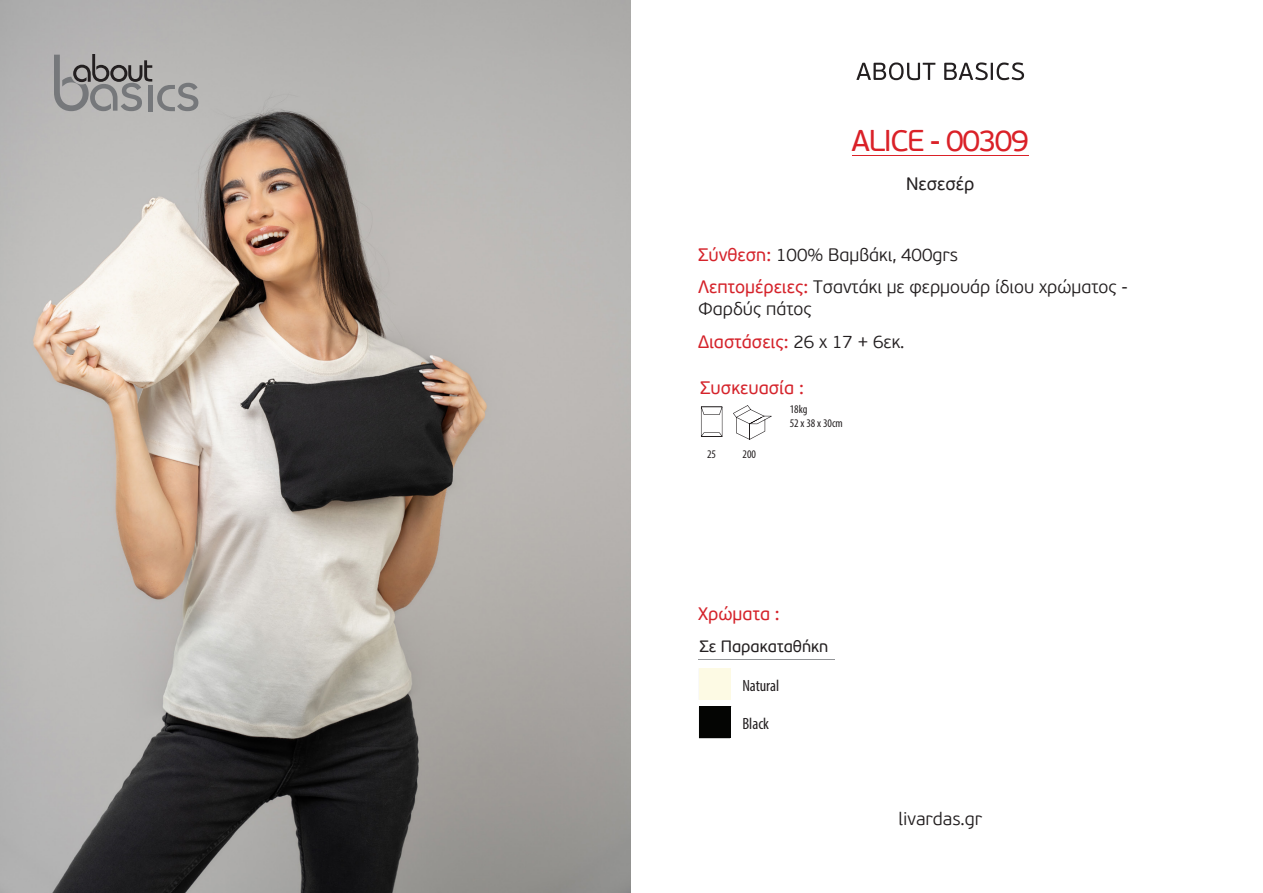
<style>
.page{position:relative;width:1263px;height:893px;background:#fff}
.page>*{position:absolute;margin:0;border:0;box-sizing:border-box;transform-origin:0 0}
.t1{font:30px "PF Beau Sans Pro";letter-spacing:-.045em;color:#da2128}
.t2{font:300 18px/31.5px "PF Beau Sans Pro";color:#231f20}
.t3{font:18px "PF Beau Sans Pro";color:#d5232b}
.t4{font:18px "PF Beau Sans Pro";color:#231f20}
.t5{font:16.35px "PF Beau Sans Pro";color:#231f20}
.t6{font:condensed 16.35px "Myriad Pro";letter-spacing:-.005em;color:#231f20}
.t7{font:condensed 11.7px/14.1px "Myriad Pro";color:#231f20}
.s1{font-weight:400;color:#d5232b}
</style>
<div class="page">
<img style="left:0;top:0;width:630px;height:893px">
<svg style="left:856px;top:62px;width:168px;height:18px"></svg>
<svg style="left:701px;top:407px;width:21px;height:30px"></svg>
<svg style="left:733px;top:405px;width:39px;height:35px"></svg>
<hr style="left:698px;top:659px;width:136px;height:1px;background:#939598">
<svg style="left:54px;top:54px;width:144px;height:57px"></svg>
<hr style="left:852px;top:155px;width:176px;height:1px;background:#da2128">
<svg style="left:699px;top:668px;width:31px;height:1px"></svg>
<svg style="left:730px;top:707px;width:1px;height:31px"></svg>
<div style="left:699px;top:707px;width:31px;height:31px;background:#040503"></div>
<div style="left:699px;top:669px;width:31px;height:31px;background:#fdfae4"></div>
<h1 class="t1" style="left:851px;top:124px;width:179px">ΑLICE - 00309</h1>
<p class="t4" style="left:906px;top:173px;width:70px">Νεσεσέρ</p>
<p class="t2" style="left:698px;top:240px;width:431px"><span class="s1">Σύνθεση:</span> 100% Βαµβάκι, 400grs<br><span class="s1">Λεπτοµέρειες:</span> Τσαντάκι µε φερµουάρ ίδιου χρώµατος -</p>
<p class="t2" style="left:698px;top:292px;width:208px;line-height:33.9px">Φαρδύς πάτος <span class="s1">∆ιαστάσεις:</span> 26 x 17 + 6εκ.</p>
<p class="t3" style="left:700px;top:377px;width:105px">Συσκευασία :</p>
<p class="t7" style="left:707px;top:447px;width:11px">25</p>
<p class="t7" style="left:743px;top:447px;width:15px">200</p>
<p class="t7" style="left:790px;top:402px;width:55px">18kg<br>52 x 38 x 30cm</p>
<p class="t3" style="left:698px;top:603px;width:83px">Χρώµατα :</p>
<p class="t5" style="left:699px;top:637px;width:130px">Σε Παρακαταθήκη</p>
<p class="t6" style="left:742px;top:676px;width:38px">Νatural</p>
<p class="t6" style="left:742px;top:714px;width:28px">Black</p>
<p class="t2" style="left:898px;top:804px;width:85px">livardas.gr</p>
</div>
